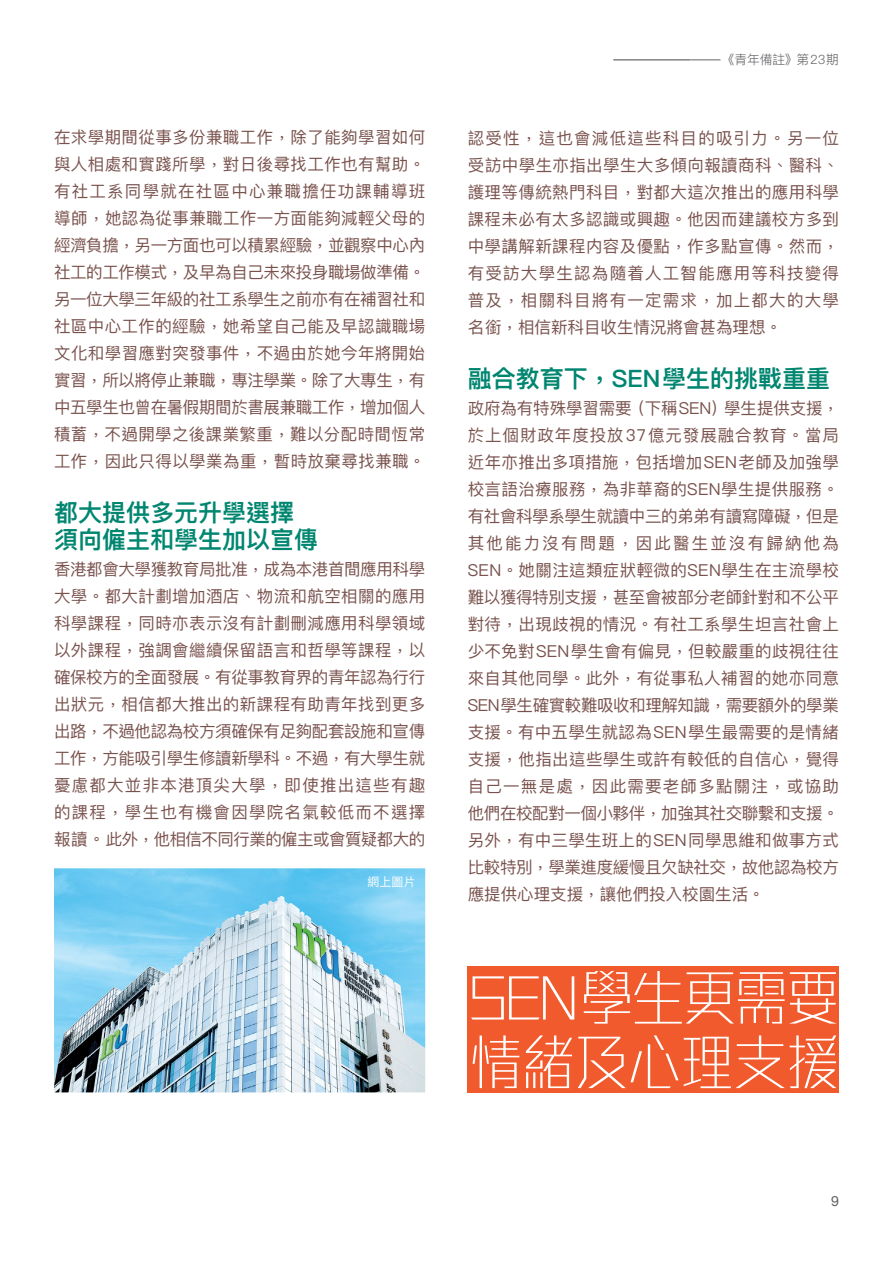
<style>
.page{position:relative;width:893px;height:1263px;background:#fff}
.page>*{position:absolute;margin:0;border:0;box-sizing:border-box;transform-origin:0 0}
.t1{font:300 60px/64.5px "M Stiff Hei HK";color:#fff;scale:.88 1}
.t2{font:600 24px/27px "Ping Fang HK";color:#008670}
.t3{font:16.5px/27px "Ping Fang HK";letter-spacing:.02em;color:#79524d;text-align:justify}
.t4{font:14.25px "Helvetica Neue";color:#636466}
.t5{font:300 12.75px "Ping Fang HK";letter-spacing:-.01em;color:#636466}
.t6{font:12px "Ping Fang HK";color:#fff}
</style>
<div class="page">
<hr style="left:613px;top:59px;width:77px;height:1px;background:#636466">
<hr style="left:690px;top:60px;width:30px;height:1px;background:#636466">
<div style="left:468px;top:966px;width:371px;height:126px;background:#f15a2c"></div>
<img style="left:54px;top:868px;width:371px;height:224px">
<p class="t3" style="left:54px;top:123px;width:373px">在求學期間從事多份兼職工作，除了能夠學習如何與人相處和實踐所學，對日後尋找工作也有幫助。有社工系同學就在社區中心兼職擔任功課輔導班導師，她認為從事兼職工作一方面能夠減輕父母的經濟負擔，另一方面也可以積累經驗，並觀察中心內社工的工作模式，及早為自己未來投身職場做準備。另一位大學三年級的社工系學生之前亦有在補習社和社區中心工作的經驗，她希望自己能及早認識職場文化和學習應對突發事件，不過由於她今年將開始實習，所以將停止兼職，專注學業。除了大專生，有中五學生也曾在暑假期間於書展兼職工作，增加個人積蓄，不過開學之後課業繁重，難以分配時間恆常工作，因此只得以學業為重，暫時放棄尋找兼職。</p>
<h2 class="t2" style="left:54px;top:499px;width:265px">都大提供多元升學選擇須向僱主和學生加以宣傳</h2>
<p class="t3" style="left:54px;top:555px;width:373px">香港都會大學獲教育局批准，成為本港首間應用科學大學。都大計劃增加酒店、物流和航空相關的應用科學課程，同時亦表示沒有計劃刪減應用科學領域以外課程，強調會繼續保留語言和哲學等課程，以確保校方的全面發展。有從事教育界的青年認為行行出狀元，相信都大推出的新課程有助青年找到更多出路，不過他認為校方須確保有足夠配套設施和宣傳工作，方能吸引學生修讀新學科。不過，有大學生就憂慮都大並非本港頂尖大學，即使推出這些有趣的課程，學生也有機會因學院名氣較低而不選擇報讀。此外，他相信不同行業的僱主或會質疑都大的</p>
<p class="t6" style="left:367px;top:874px;width:49px">網上圖片</p>
<p class="t5" style="left:722px;top:52px;width:119px">《青年備註》第23期</p>
<p class="t3" style="left:468px;top:124px;width:373px">認受性，這也會減低這些科目的吸引力。另一位受訪中學生亦指出學生大多傾向報讀商科、醫科、護理等傳統熱門科目，對都大這次推出的應用科學課程未必有太多認識或興趣。他因而建議校方多到中學講解新課程内容及優點，作多點宣傳。然而，有受訪大學生認為隨着人工智能應用等科技變得普及，相關科目將有一定需求，加上都大的大學名銜，相信新科目收生情況將會甚為理想。</p>
<h2 class="t2" style="left:468px;top:364px;width:364px">融合教育下，SEN學生的挑戰重重</h2>
<p class="t3" style="left:468px;top:394px;width:373px">政府為有特殊學習需要（下稱SEN）學生提供支援，於上個財政年度投放37億元發展融合教育。當局近年亦推出多項措施，包括增加SEN老師及加強學校言語治療服務，為非華裔的SEN學生提供服務。有社會科學系學生就讀中三的弟弟有讀寫障礙，但是其他能力沒有問題，因此醫生並沒有歸納他為SEN。她關注這類症狀輕微的SEN學生在主流學校難以獲得特別支援，甚至會被部分老師針對和不公平對待，出現歧視的情況。有社工系學生坦言社會上少不免對SEN學生會有偏見，但較嚴重的歧視往往來自其他同學。此外，有從事私人補習的她亦同意SEN學生確實較難吸收和理解知識，需要額外的學業支援。有中五學生就認為SEN學生最需要的是情緒支援，他指出這些學生或許有較低的自信心，覺得自己一無是處，因此需要老師多點關注，或協助他們在校配對一個小夥伴，加強其社交聯繫和支援。另外，有中三學生班上的SEN同學思維和做事方式比較特別，學業進度緩慢且欠缺社交，故他認為校方應提供心理支援，讓他們投入校園生活。</p>
<h1 class="t1" style="left:469px;top:964px;width:422px">SEN學生更需要情緒及心理支援</h1>
<p class="t4" style="left:831px;top:1191px;width:9px">9</p>
</div>
